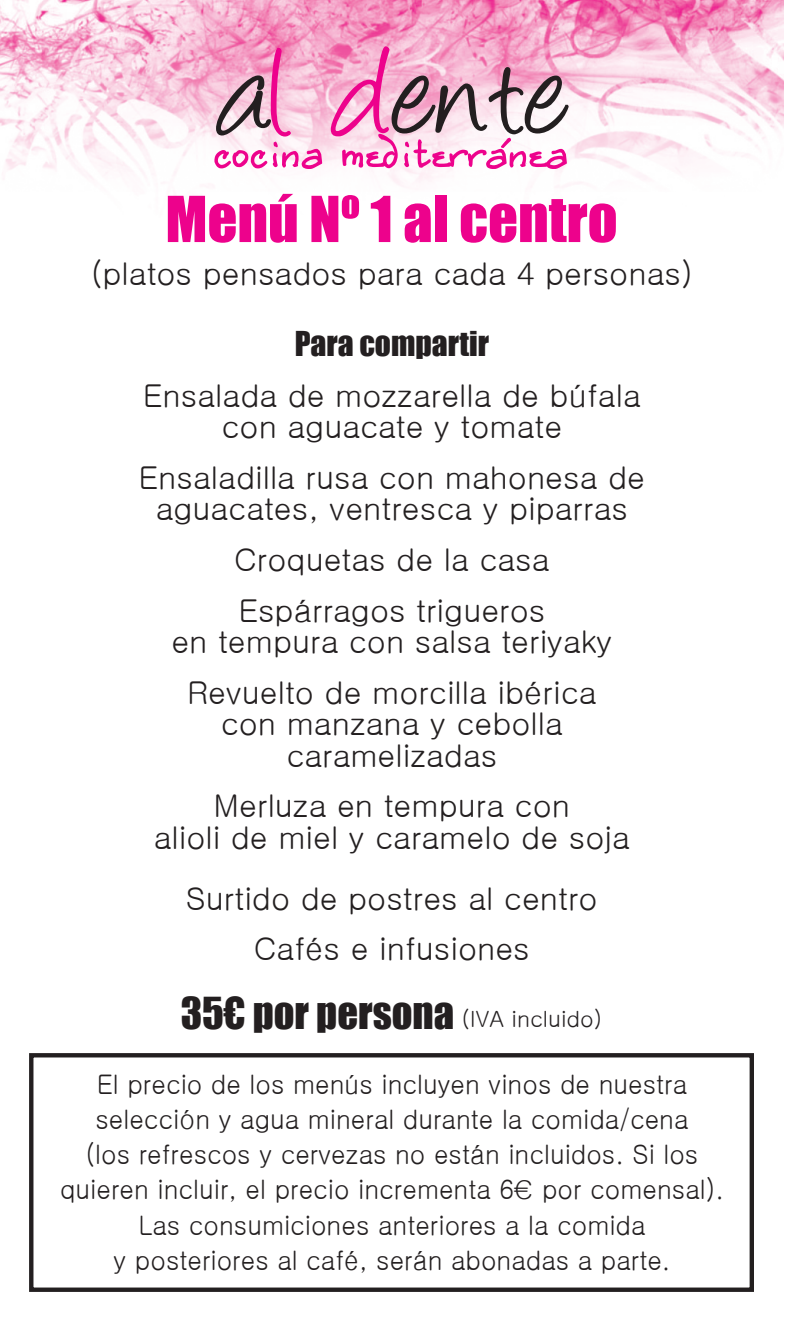
<style>
.page{position:relative;width:787px;height:1321px;background:#fff}
.page>*{position:absolute;margin:0;border:0;box-sizing:border-box;transform-origin:0 0}
.t1{font:58.5px "Impact";color:#ed028c}
.t2{font:40.5px "Impact";color:#231f20}
.t3{font:31.5px/31.5px "Gulim";color:#231f20;text-align:center}
.t4{font:31.5px "Impact";color:#231f20}
.t5{font:27px/35.3px "Gulim";color:#231f20;text-align:center;scale:.95 1}
.s1{font-family:"Gulim";font-size:22.5px}
</style>
<div class="page">
<img style="left:0;top:0;width:783px;height:187px">
<div style="left:29px;top:1053px;width:725px;height:239px;background:#fff;border:4px solid #231f20"></div>
<svg style="left:214px;top:48px;width:108px;height:121px"></svg>
<svg style="left:331px;top:46px;width:238px;height:123px"></svg>
<h1 class="t1" style="left:165px;top:174px;width:454px">Menú Nº 1 al centro</h1>
<p class="t3" style="left:91px;top:258px;width:604px">(platos pensados para cada 4 personas)</p>
<p class="t4" style="left:295px;top:319px;width:196px">Para compartir</p>
<p class="t3" style="left:143px;top:380px;width:499px">Ensalada de mozzarella de búfala con aguacate y tomate</p>
<p class="t3" style="left:139px;top:462px;width:508px">Ensaladilla rusa con mahonesa de aguacates, ventresca y piparras</p>
<p class="t3" style="left:234px;top:534px;width:317px;line-height:50.6px;text-align:left">Croquetas de la casa<br>Espárragos trigueros</p>
<p class="t3" style="left:171px;top:616px;width:443px;line-height:50.6px">en tempura con salsa teriyaky<br>Revuelto de morcilla ibérica</p>
<p class="t3" style="left:221px;top:708px;width:344px">con manzana y cebolla caramelizadas</p>
<p class="t3" style="left:154px;top:790px;width:478px">Merluza en tempura con<br>alioli de miel y caramelo de soja</p>
<p class="t3" style="left:186px;top:873px;width:413px;line-height:50.6px">Surtido de postres al centro<br>Cafés e infusiones</p>
<p class="t2" style="left:181px;top:982px;width:423px">35€ por persona <span class="s1">(IVA incluido)</span></p>
<p class="t5" style="left:60px;top:1066px;width:700px">El precio de los menús incluyen vinos de nuestra selección y agua mineral durante la comida/cena<br>(los refrescos y cervezas no están incluidos. Si los quieren incluir, el precio incrementa 6€ por comensal).<br>Las consumiciones anteriores a la comida<br>y posteriores al café, serán abonadas a parte.</p>
</div>
